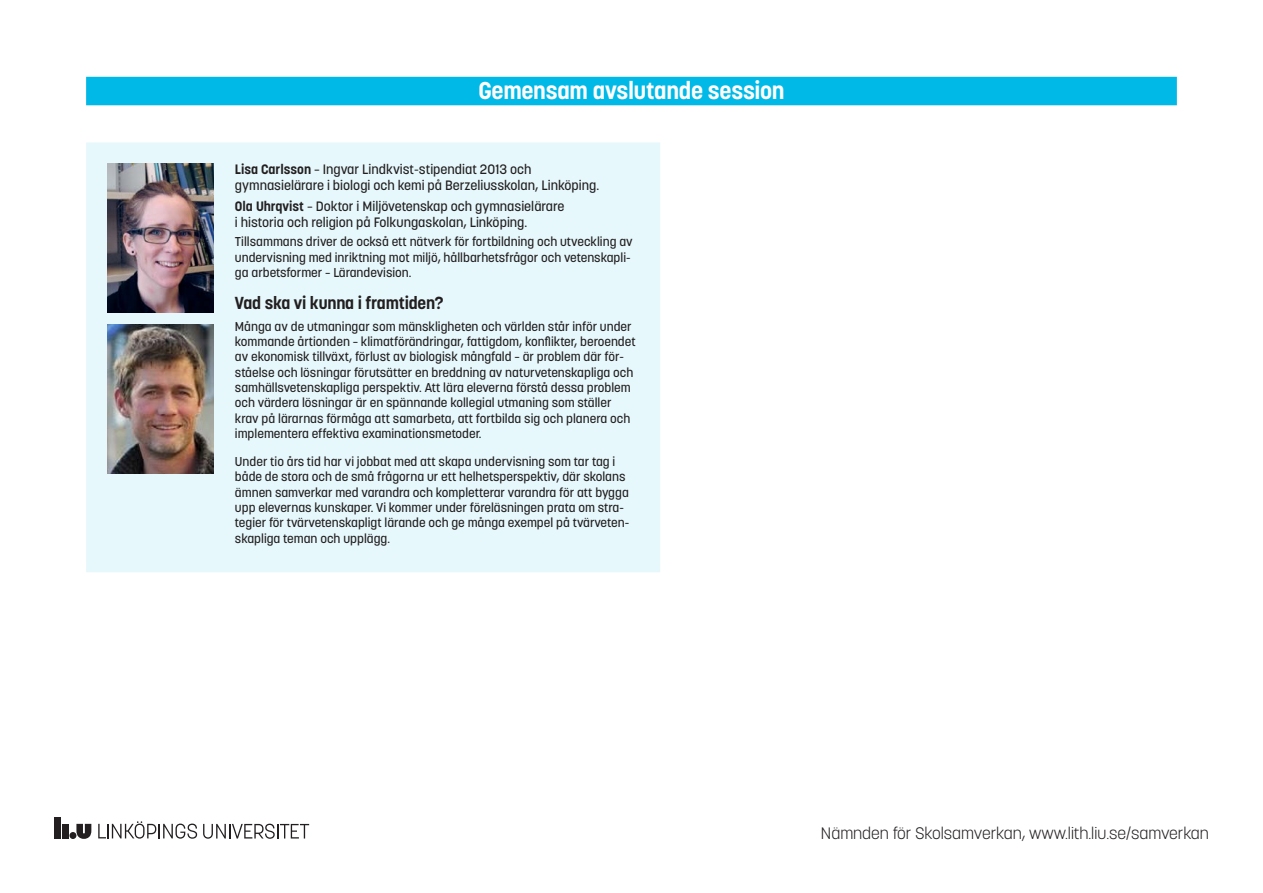
<style>
.page{position:relative;width:1263px;height:893px;background:#fff}
.page>*{position:absolute;margin:0;border:0;box-sizing:border-box;transform-origin:0 0}
.t1{font:700 24px "Korolev";letter-spacing:-.01em;color:#fff}
.t2{font:700 17.25px "Korolev";letter-spacing:-.01em;color:#231f20}
.t3{font:300 16.5px "Korolev";color:#231f20}
.t4{font:500 13.5px/16.2px "Korolev";color:#231f20}
.t5{font:500 12.75px/15.3px "Korolev";color:#231f20}
.s1{font-weight:700}
</style>
<div class="page">
<div style="left:62px;top:824px;width:7px;height:14px;background:#231f20"></div>
<div style="left:54px;top:817px;width:7px;height:21px;background:#231f20"></div>
<div style="left:69px;top:832px;width:7px;height:7px;background:#231f20;border-radius:50%"></div>
<svg style="left:76px;top:824px;width:15px;height:15px"></svg>
<svg style="left:203px;top:824px;width:106px;height:15px"></svg>
<svg style="left:98px;top:821px;width:99px;height:18px"></svg>
<div style="left:86px;top:77px;width:1091px;height:28px;background:#00b9e7"></div>
<div style="left:86px;top:142px;width:574px;height:430px;background:#e6f8fc"></div>
<img style="left:107px;top:164px;width:107px;height:149px">
<img style="left:107px;top:325px;width:107px;height:148px">
<h1 class="t1" style="left:478px;top:75px;width:308px">Gemensam avslutande session</h1>
<p class="t4" style="left:235px;top:161px;width:366px"><span class="s1">Lisa Carlsson</span> – Ingvar Lindkvist-stipendiat 2013 och gymnasielärare i biologi och kemi på Berzeliusskolan, Linköping.</p>
<p class="t4" style="left:235px;top:198px;width:331px"><span class="s1">Ola Uhrqvist</span> – Doktor i Miljövetenskap och gymnasielärare i historia och religion på Folkungaskolan, Linköping.</p>
<p class="t5" style="left:235px;top:234px;width:399px">Tillsammans driver de också ett nätverk för fortbildning och utveckling av undervisning med inriktning mot miljö, hållbarhetsfrågor och vetenskapli&shy;ga arbetsformer – Lärandevision.</p>
<h2 class="t2" style="left:235px;top:292px;width:210px">Vad ska vi kunna i framtiden?</h2>
<p class="t5" style="left:235px;top:319px;width:402px">Många av de utmaningar som mänskligheten och världen står inför under kommande årtionden – klimatförändringar, fattigdom, konflikter, beroendet av ekonomisk tillväxt, förlust av biologisk mångfald – är problem där för&shy;ståelse och lösningar förutsätter en breddning av naturvetenskapliga och samhällsvetenskapliga perspektiv. Att lära eleverna förstå dessa problem och värdera lösningar är en spännande kollegial utmaning som ställer krav på lärarnas förmåga att samarbeta, att fortbilda sig och planera och implementera effektiva examinationsmetoder.</p>
<p class="t5" style="left:235px;top:454px;width:396px">Under tio års tid har vi jobbat med att skapa undervisning som tar tag i både de stora och de små frågorna ur ett helhetsperspektiv, där skolans ämnen samverkar med varandra och kompletterar varandra för att bygga upp elevernas kunskaper. Vi kommer under föreläsningen prata om stra&shy;tegier för tvärvetenskapligt lärande och ge många exempel på tvärveten&shy;skapliga teman och upplägg.</p>
<p class="t3" style="left:821px;top:823px;width:389px">Nämnden för Skolsamverkan, www.lith.liu.se/samverkan</p>
</div>
